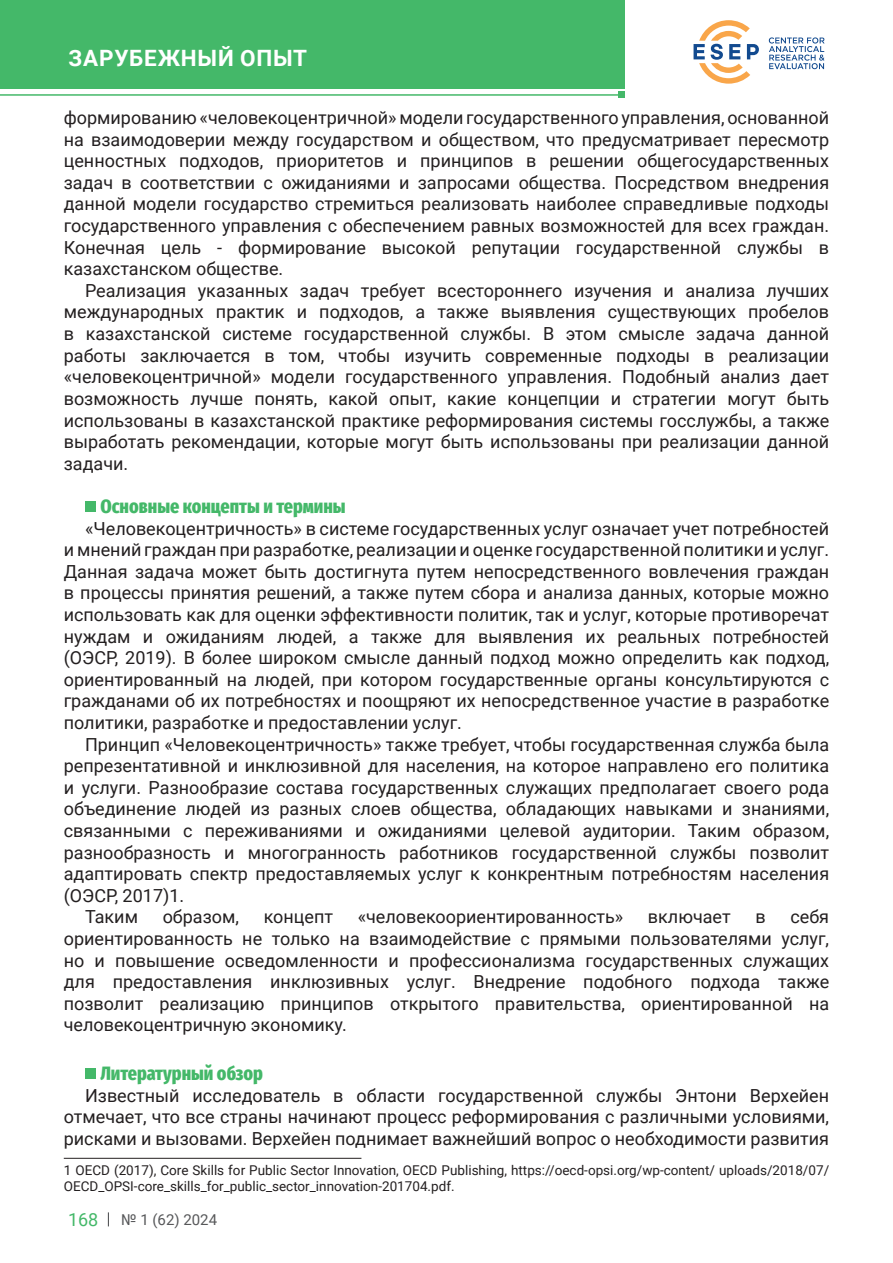
<style>
.page{position:relative;width:893px;height:1263px;background:#fff}
.page>*{position:absolute;margin:0;border:0;box-sizing:border-box;transform-origin:0 0}
.t1{font:700 22.5px "Roboto";letter-spacing:.035em;color:#fff}
.Подзаг{font:800 extra-condensed 19.5px "Fira Sans";color:#44b869}
.Текст{font:18px/21.6px "Roboto";color:#231f20;text-align:justify}
.t2{font:18px "Roboto";color:#44b869}
.t3{font:15px "Roboto";color:#57585a}
.t4{font:13.5px/16.2px "Roboto";color:#231f20}
</style>
<div class="page">
<svg style="left:693px;top:20px;width:66px;height:64px"></svg>
<svg style="left:769px;top:37px;width:56px;height:32px"></svg>
<div style="left:0;top:0;width:625px;height:89px;background:#44b869"></div>
<hr style="left:0;top:94px;width:625px;height:2px;background:#44b869">
<svg style="left:619px;top:92px;width:6px;height:6px"></svg>
<svg style="left:108px;top:1212px;width:1px;height:14px"></svg>
<div style="left:85px;top:501px;width:11px;height:10px;background:#44b869"></div>
<div style="left:85px;top:1068px;width:11px;height:10px;background:#44b869"></div>
<hr style="left:64px;top:1158px;width:297px;height:1px;background:#231f20">
<p class="t1" style="left:68px;top:42px;width:240px">ЗАРУБЕЖНЫЙ ОПЫТ</p>
<p class="Текст" style="left:64px;top:106px;width:767px">формированию «человекоцентричной» модели государственного управления, основанной на взаимодоверии между государством и обществом, что предусматривает пересмотр ценностных подходов, приоритетов и принципов в решении общегосударственных задач в соответствии с ожиданиями и запросами общества. Посредством внедрения данной модели государство стремиться реализовать наиболее справедливые подходы государственного управления с обеспечением равных возможностей для всех граждан.<br>Конечная цель - формирование высокой репутации государственной службы в казахстанском обществе.</p>
<p class="Текст" style="left:64px;top:279px;width:767px;text-indent:21px">Реализация указанных задач требует всестороннего изучения и анализа лучших международных практик и подходов, а также выявления существующих пробелов в казахстанской системе государственной службы. В этом смысле задача данной работы заключается в том, чтобы изучить современные подходы в реализации «человекоцентричной» модели государственного управления. Подобный анализ дает возможность лучше понять, какой опыт, какие концепции и стратегии могут быть использованы в казахстанской практике реформирования системы госслужбы, а также выработать рекомендации, которые могут быть использованы при реализации данной задачи.</p>
<p class="Подзаг" style="left:100px;top:489px;width:247px">Основные концепты и термины</p>
<p class="Текст" style="left:64px;top:517px;width:767px;text-indent:21px">«Человекоцентричность» в системе государственных услуг означает учет потребностей и мнений граждан при разработке, реализации и оценке государственной политики и услуг.<br>Данная задача может быть достигнута путем непосредственного вовлечения граждан в процессы принятия решений, а также путем сбора и анализа данных, которые можно использовать как для оценки эффективности политик, так и услуг, которые противоречат нуждам и ожиданиям людей, а также для выявления их реальных потребностей (ОЭСР, 2019). В более широком смысле данный подход можно определить как подход, ориентированный на людей, при котором государственные органы консультируются с гражданами об их потребностях и поощряют их непосредственное участие в разработке политики, разработке и предоставлении услуг.</p>
<p class="Текст" style="left:64px;top:733px;width:767px;text-indent:21px">Принцип «Человекоцентричность» также требует, чтобы государственная служба была репрезентативной и инклюзивной для населения, на которое направлено его политика и услуги. Разнообразие состава государственных служащих предполагает своего рода объединение людей из разных слоев общества, обладающих навыками и знаниями, связанными с переживаниями и ожиданиями целевой аудитории. Таким образом, разнообразность и многогранность работников государственной службы позволит адаптировать спектр предоставляемых услуг к конкрентным потребностям населения (ОЭСР, 2017)1.</p>
<p class="Текст" style="left:85px;top:905px;width:55px">Таким</p>
<p class="Текст" style="left:163px;top:905px;width:78px">образом,</p>
<p class="Текст" style="left:264px;top:905px;width:71px">концепт</p>
<p class="Текст" style="left:358px;top:905px;width:267px">«человекоориентированность»</p>
<p class="Текст" style="left:648px;top:905px;width:84px">включает</p>
<p class="Текст" style="left:755px;top:905px;width:12px">в</p>
<p class="Текст" style="left:64px;top:905px;width:767px;text-indent:727px">себя ориентированность не только на взаимодействие с прямыми пользователями услуг, но и повышение осведомленности и профессионализма государственных служащих для предоставления инклюзивных услуг. Внедрение подобного подхода также позволит реализацию принципов открытого правительства, ориентированной на человекоцентричную экономику.</p>
<p class="Подзаг" style="left:100px;top:1056px;width:164px">Литературный обзор</p>
<p class="Текст" style="left:64px;top:1084px;width:767px;text-indent:21px">Известный исследователь в области государственной службы Энтони Верхейен отмечает, что все страны начинают процесс реформирования с различными условиями, рисками и вызовами. Верхейен поднимает важнейший вопрос о необходимости развития</p>
<p class="t4" style="left:64px;top:1161px;width:767px">1 OECD (2017), Core Skills for Public Sector Innovation, OECD Publishing, https://oecd-opsi.org/wp-content/ uploads/2018/07/<br>OECD_OPSI-core_skills_for_public_sector_innovation-201704.pdf.</p>
<p class="t2" style="left:68px;top:1207px;width:32px">168</p>
<p class="t3" style="left:121px;top:1209px;width:97px">№ 1 (62) 2024</p>
</div>
